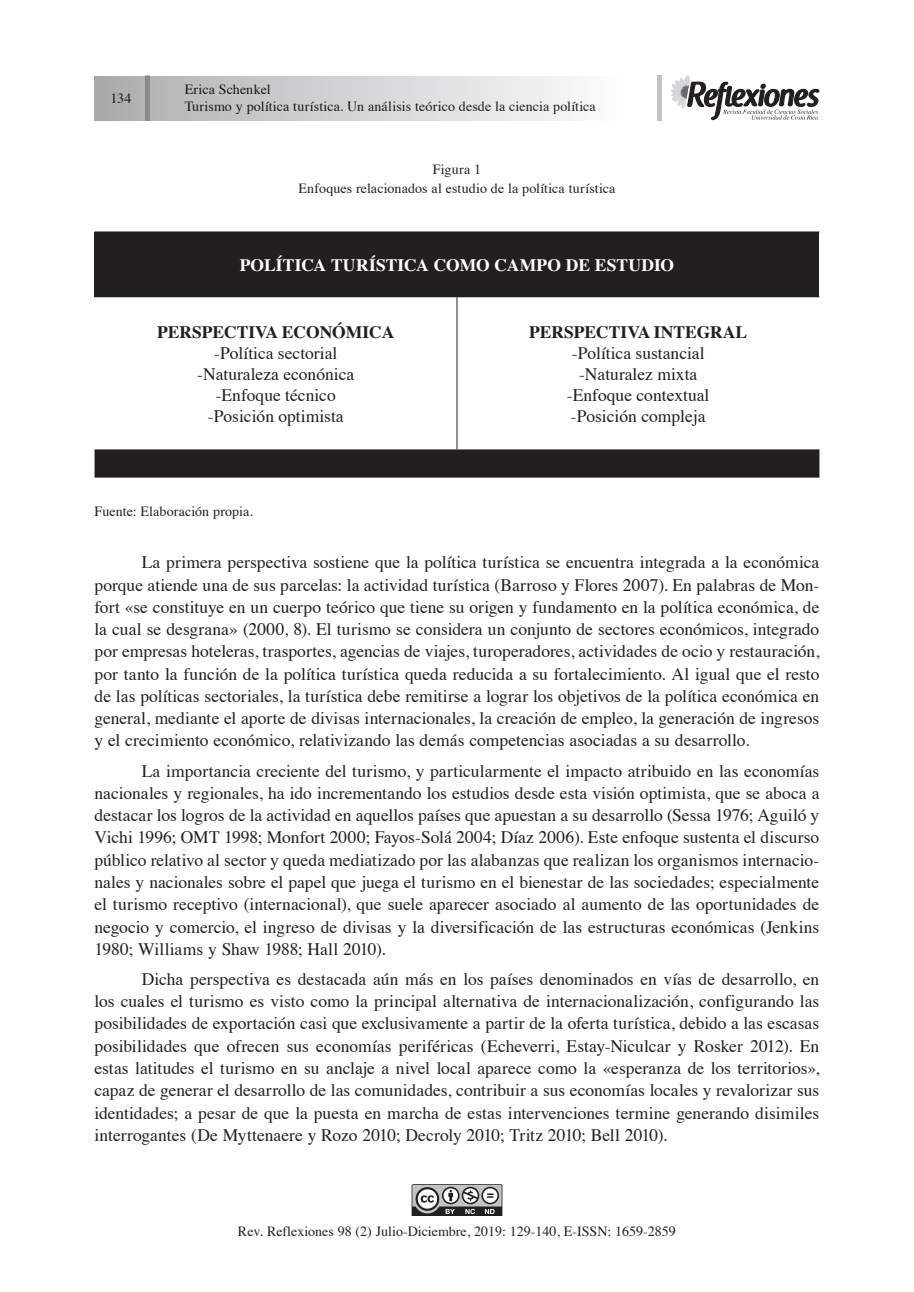
<style>
.page{position:relative;width:914px;height:1292px;background:#fff}
.page>*{position:absolute;margin:0;border:0;box-sizing:border-box;transform-origin:0 0}
.t1{font:17.5px/22.2px "Times";color:#231f20;text-align:justify}
.t2{font:700 17.5px "Times";color:#231f20}
.t3{font:700 17.5px "Times";color:#fff}
.t4{font:14px/16.8px "Times";letter-spacing:.005em;color:#231f20}
</style>
<div class="page">
<div style="left:657px;top:76px;width:5px;height:45px;background:#c2c3c6"></div>
<div style="left:145px;top:76px;width:5px;height:45px;background:#898a8c"></div>
<svg style="left:670px;top:75px;width:150px;height:46px"></svg>
<div style="left:94px;top:232px;width:725px;height:65px;background:#231f20"></div>
<div style="left:94px;top:450px;width:725px;height:26px;background:#231f20"></div>
<hr style="left:94px;top:231px;width:363px;height:1px;background:#231f20">
<hr style="left:457px;top:231px;width:362px;height:1px;background:#231f20">
<hr style="left:94px;top:449px;width:363px;height:1px;background:#231f20">
<hr style="left:457px;top:449px;width:362px;height:1px;background:#231f20">
<hr style="left:94px;top:476px;width:363px;height:1px;background:#231f20">
<hr style="left:457px;top:476px;width:362px;height:1px;background:#231f20">
<hr style="left:456px;top:297px;width:1px;height:152px;background:#231f20">
<div style="left:94px;top:76px;width:535px;height:44px;background:linear-gradient(to right,#abacad,#fefeff)"></div>
<svg style="left:411px;top:1184px;width:91px;height:32px"></svg>
<p class="t4" style="left:111px;top:88px;width:22px">134</p>
<p class="t4" style="left:185px;top:79px;width:412px">Erica Schenkel<br>Turismo y política turística. Un análisis teórico desde la ciencia política</p>
<p class="t4" style="left:298px;top:159px;width:318px;line-height:18.7px;text-align:center">Figura 1<br>Enfoques relacionados al estudio de la política turística</p>
<p class="t3" style="left:240px;top:248px;width:436px">POLÍTICA TURÍSTICA COMO CAMPO DE ESTUDIO</p>
<p class="t2" style="left:157px;top:315px;width:239px">PERSPECTIVA ECONÓMICA</p>
<p class="t1" style="left:197px;top:341px;width:158px;line-height:21px;text-align:center">-Política sectorial -Naturaleza econónica -Enfoque técnico -Posición optimista</p>
<p class="t2" style="left:529px;top:315px;width:219px">PERSPECTIVA INTEGRAL</p>
<p class="t1" style="left:567px;top:341px;width:144px;line-height:21px;text-align:center">-Política sustancial -Naturalez mixta -Enfoque contextual -Posición compleja</p>
<p class="t4" style="left:94px;top:501px;width:160px">Fuente: Elaboración propia.</p>
<p class="t1" style="left:94px;top:550px;width:726px;text-indent:47px">La primera perspectiva sostiene que la política turística se encuentra integrada a la económica porque atiende una de sus parcelas: la actividad turística (Barroso y Flores 2007). En palabras de Mon&shy;fort «se constituye en un cuerpo teórico que tiene su origen y fundamento en la política económica, de la cual se desgrana» (2000, 8). El turismo se considera un conjunto de sectores económicos, integrado por empresas hoteleras, trasportes, agencias de viajes, turoperadores, actividades de ocio y restauración, por tanto la función de la política turística queda reducida a su fortalecimiento. Al igual que el resto de las políticas sectoriales, la turística debe remitirse a lograr los objetivos de la política económica en general, mediante el aporte de divisas internacionales, la creación de empleo, la generación de ingresos y el crecimiento económico, relativizando las demás competencias asociadas a su desarrollo.</p>
<p class="t1" style="left:94px;top:758px;width:726px;text-indent:47px">La importancia creciente del turismo, y particularmente el impacto atribuido en las economías nacionales y regionales, ha ido incrementando los estudios desde esta visión optimista, que se aboca a destacar los logros de la actividad en aquellos países que apuestan a su desarrollo (Sessa 1976; Aguiló y Vichi 1996; OMT 1998; Monfort 2000; Fayos-Solá 2004; Díaz 2006). Este enfoque sustenta el discurso público relativo al sector y queda mediatizado por las alabanzas que realizan los organismos internacio&shy;nales y nacionales sobre el papel que juega el turismo en el bienestar de las sociedades; especialmente el turismo receptivo (internacional), que suele aparecer asociado al aumento de las oportunidades de negocio y comercio, el ingreso de divisas y la diversificación de las estructuras económicas (Jenkins 1980; Williams y Shaw 1988; Hall 2010).</p>
<p class="t1" style="left:94px;top:966px;width:726px;text-indent:47px">Dicha perspectiva es destacada aún más en los países denominados en vías de desarrollo, en los cuales el turismo es visto como la principal alternativa de internacionalización, configurando las posibilidades de exportación casi que exclusivamente a partir de la oferta turística, debido a las escasas posibilidades que ofrecen sus economías periféricas (Echeverri, Estay-Niculcar y Rosker 2012). En estas latitudes el turismo en su anclaje a nivel local aparece como la «esperanza de los territorios», capaz de generar el desarrollo de las comunidades, contribuir a sus economías locales y revalorizar sus identidades; a pesar de que la puesta en marcha de estas intervenciones termine generando disimiles interrogantes (De Myttenaere y Rozo 2010; Decroly 2010; Tritz 2010; Bell 2010).</p>
<p class="t4" style="left:238px;top:1222px;width:439px">Rev. Reflexiones 98 (2) Julio-Diciembre, 2019: 129-140, E-ISSN: 1659-2859</p>
</div>
